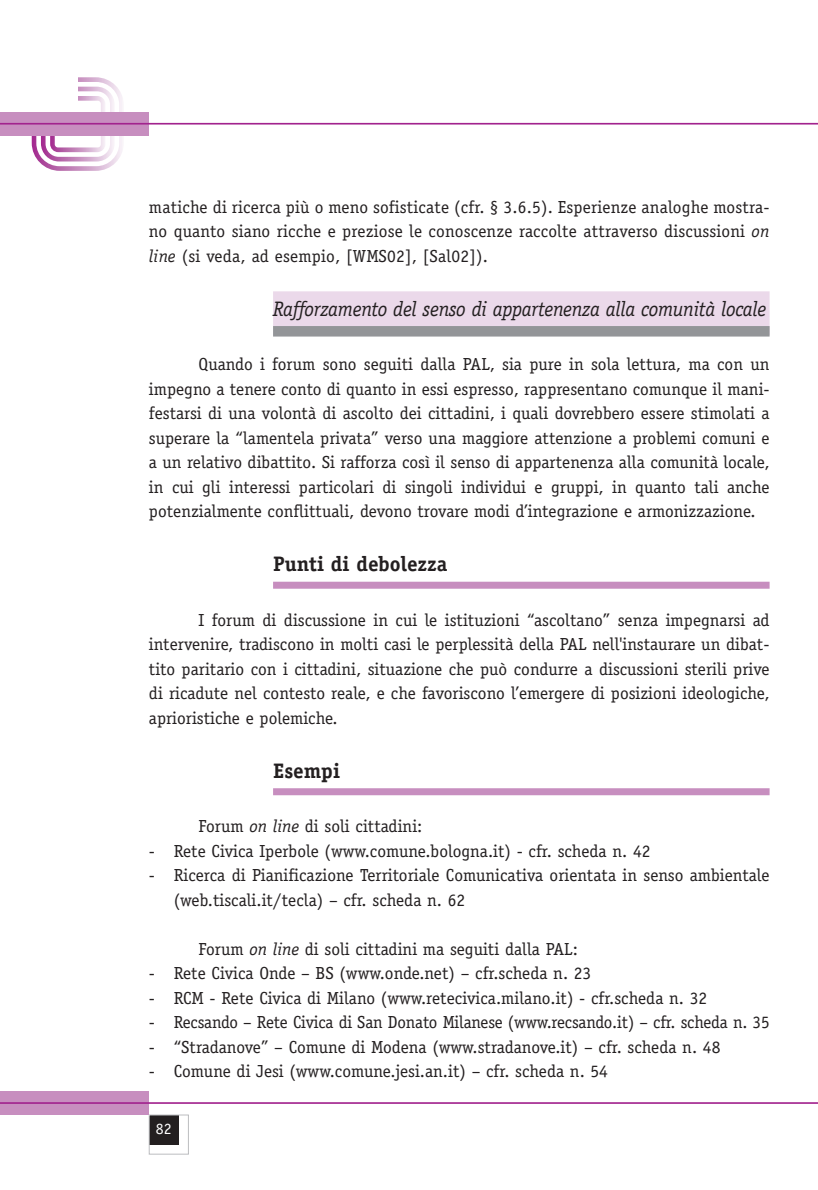
<style>
.page{position:relative;width:818px;height:1190px;background:#fff}
.page>*{position:absolute;margin:0;border:0;box-sizing:border-box;transform-origin:0 0}
.t1{font:italic 21px "Officina Serif";letter-spacing:-.015em;color:#231f20;scale:.95 1}
.t2{font:700 21px "Officina Serif";color:#231f20}
.t3{font:17.5px/24.5px "Officina Serif";color:#231f20;text-align:justify}
.t4{font:15.75px "Officina Serif";color:#fff}
.s1{font-style:italic}
</style>
<div class="page">
<div style="left:273px;top:291px;width:496px;height:44px;background:#ebd9ea"></div>
<div style="left:273px;top:326px;width:496px;height:11px;background:#939598"></div>
<div style="left:273px;top:582px;width:496px;height:7px;background:#c78ebf"></div>
<div style="left:273px;top:788px;width:496px;height:7px;background:#c78ebf"></div>
<svg style="left:32px;top:77px;width:92px;height:94px"></svg>
<div style="left:36px;top:82px;width:83px;height:84px;background:#fff;border-radius:23px"></div>
<svg style="left:41px;top:87px;width:74px;height:75px"></svg>
<div style="left:46px;top:91px;width:64px;height:66px;background:#fff;border-radius:13px"></div>
<svg style="left:50px;top:96px;width:55px;height:56px"></svg>
<div style="left:55px;top:101px;width:46px;height:46px;background:#fff;border-radius:3px"></div>
<div style="left:27px;top:74px;width:51px;height:50px;background:#fff"></div>
<div style="left:0;top:112px;width:149px;height:23px;background:#c78ebf"></div>
<hr style="left:0;top:123px;width:817px;height:2px;background:#a2238e">
<div style="left:0;top:1091px;width:149px;height:24px;background:#c78ebf"></div>
<hr style="left:0;top:1102px;width:817px;height:2px;background:#a2238e">
<div style="left:149px;top:1115px;width:30px;height:29px;background:#231f20"></div>
<div style="left:149px;top:1115px;width:40px;height:39px;border:1px solid #bcbdc0"></div>
<p class="t3" style="left:149px;top:196px;width:622px">matiche di ricerca più o meno sofisticate (cfr. § 3.6.5). Esperienze analoghe mostra&shy;no quanto siano ricche e preziose le conoscenze raccolte attraverso discussioni <span class="s1">on line</span> (si veda, ad esempio, [WMS02], [Sal02]).</p>
<p class="t1" style="left:273px;top:301px;width:520px">Rafforzamento del senso di appartenenza alla comunità locale</p>
<p class="t3" style="left:149px;top:353px;width:622px;text-indent:50px">Quando i forum sono seguiti dalla PAL, sia pure in sola lettura, ma con un impegno a tenere conto di quanto in essi espresso, rappresentano comunque il mani&shy;festarsi di una volontà di ascolto dei cittadini, i quali dovrebbero essere stimolati a superare la “lamentela privata” verso una maggiore attenzione a problemi comuni e a un relativo dibattito. Si rafforza così il senso di appartenenza alla comunità locale, in cui gli interessi particolari di singoli individui e gruppi, in quanto tali anche potenzialmente conflittuali, devono trovare modi d’integrazione e armonizzazione.</p>
<p class="t2" style="left:273px;top:556px;width:176px">Punti di debolezza</p>
<p class="t3" style="left:149px;top:609px;width:622px;text-indent:50px">I forum di discussione in cui le istituzioni “ascoltano” senza impegnarsi ad intervenire, tradiscono in molti casi le perplessità della PAL nell'instaurare un dibat&shy;tito paritario con i cittadini, situazione che può condurre a discussioni sterili prive di ricadute nel contesto reale, e che favoriscono l’emergere di posizioni ideologiche, aprioristiche e polemiche.</p>
<p class="t2" style="left:273px;top:763px;width:68px">Esempi</p>
<p class="t3" style="left:198px;top:815px;width:225px">Forum <span class="s1">on line</span> di soli cittadini:</p>
<p class="t3" style="left:149px;top:840px;width:503px">- Rete Civica Iperbole (www.comune.bologna.it) - cfr. scheda n. 42</p>
<p class="t3" style="left:174px;top:864px;width:597px;text-indent:-25px">- Ricerca di Pianificazione Territoriale Comunicativa orientata in senso ambientale (web.tiscali.it/tecla) – cfr. scheda n. 62</p>
<p class="t3" style="left:198px;top:938px;width:380px">Forum <span class="s1">on line</span> di soli cittadini ma seguiti dalla PAL:</p>
<p class="t3" style="left:149px;top:962px;width:444px">- Rete Civica Onde – BS (www.onde.net) – cfr.scheda n. 23</p>
<p class="t3" style="left:149px;top:987px;width:559px">- RCM - Rete Civica di Milano (www.retecivica.milano.it) - cfr.scheda n. 32</p>
<p class="t3" style="left:149px;top:1011px;width:622px">- Recsando – Rete Civica di San Donato Milanese (www.recsando.it) – cfr. scheda n. 35</p>
<p class="t3" style="left:149px;top:1036px;width:572px">- “Stradanove” – Comune di Modena (www.stradanove.it) – cfr. scheda n. 48</p>
<p class="t3" style="left:149px;top:1060px;width:460px">- Comune di Jesi (www.comune.jesi.an.it) – cfr. scheda n. 54</p>
<p class="t4" style="left:156px;top:1122px;width:17px">82</p>
</div>
